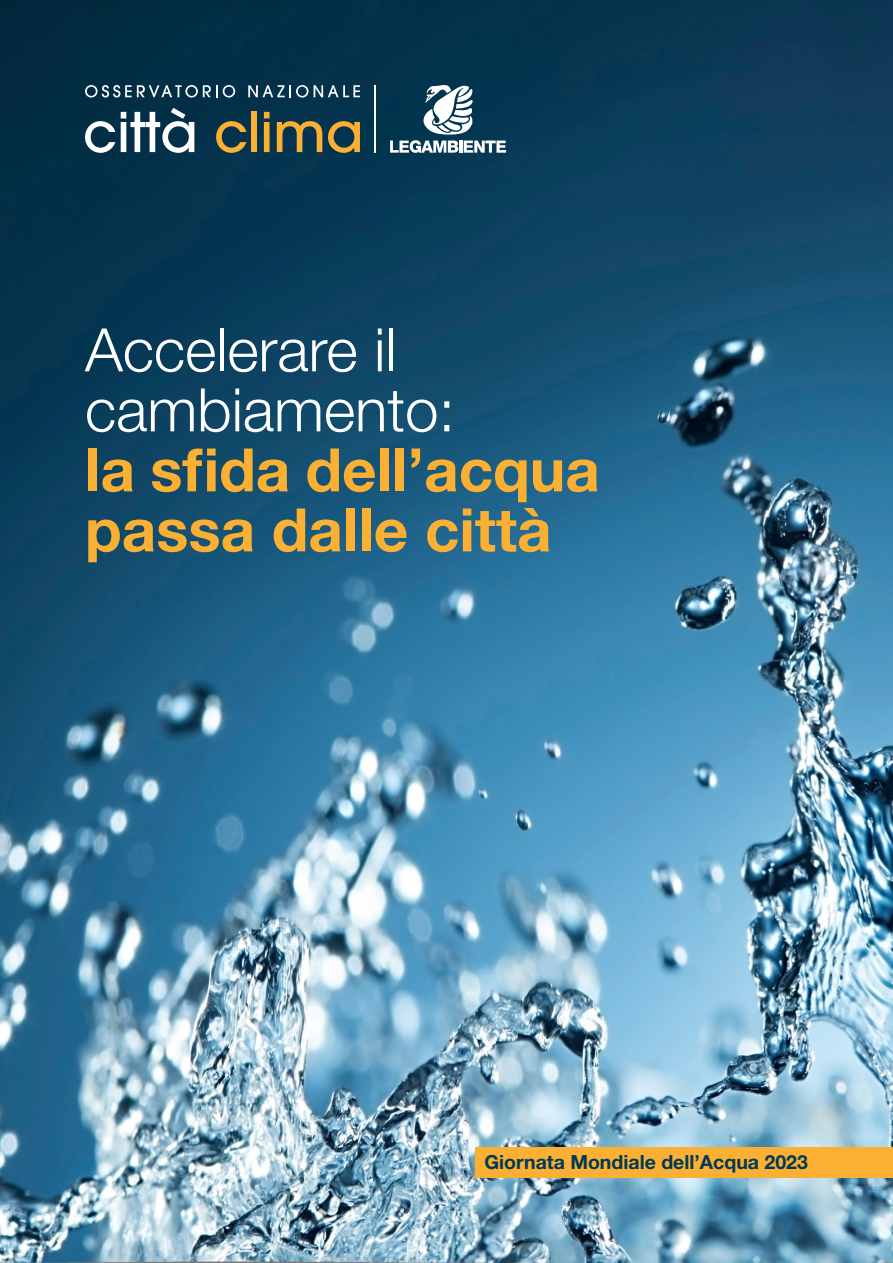
<style>
.page{position:relative;width:893px;height:1263px;background:#fff}
.page>*{position:absolute;margin:0;border:0;box-sizing:border-box;transform-origin:0 0}
.t1{font:700 60px/60px "Helvetica Neue LT Std";color:#fbb033}
.t2{font:300 60px/60px "Helvetica Neue LT Std";color:#fff}
.t3{font:700 19.5px "Helvetica Neue LT Std";color:#013954}
</style>
<div class="page">
<img style="left:0;top:0;width:893px;height:1263px">
<div style="left:476px;top:1147px;width:417px;height:31px;background:#fbb033"></div>
<svg style="left:390px;top:85px;width:116px;height:68px"></svg>
<svg style="left:85px;top:85px;width:150px;height:13px;background:#486879"></svg>
<svg style="left:248px;top:85px;width:60px;height:13px"></svg>
<svg style="left:314px;top:85px;width:46px;height:12px"></svg>
<svg style="left:85px;top:121px;width:30px;height:32px"></svg>
<svg style="left:121px;top:108px;width:73px;height:45px"></svg>
<svg style="left:216px;top:121px;width:30px;height:32px"></svg>
<div style="left:251px;top:112px;width:6px;height:40px;background:#fbb033"></div>
<svg style="left:264px;top:112px;width:6px;height:40px"></svg>
<svg style="left:277px;top:121px;width:45px;height:31px"></svg>
<svg style="left:328px;top:121px;width:32px;height:32px"></svg>
<hr style="left:374px;top:85px;width:2px;height:68px;background:#fff">
<p class="t2" style="left:85px;top:319px;width:372px">Accelerare il cambiamento:</p>
<p class="t1" style="left:85px;top:439px;width:516px">la sfida dell’acqua passa dalle città</p>
<p class="t3" style="left:484px;top:1150px;width:325px">Giornata Mondiale dell’Acqua 2023</p>
</div>
